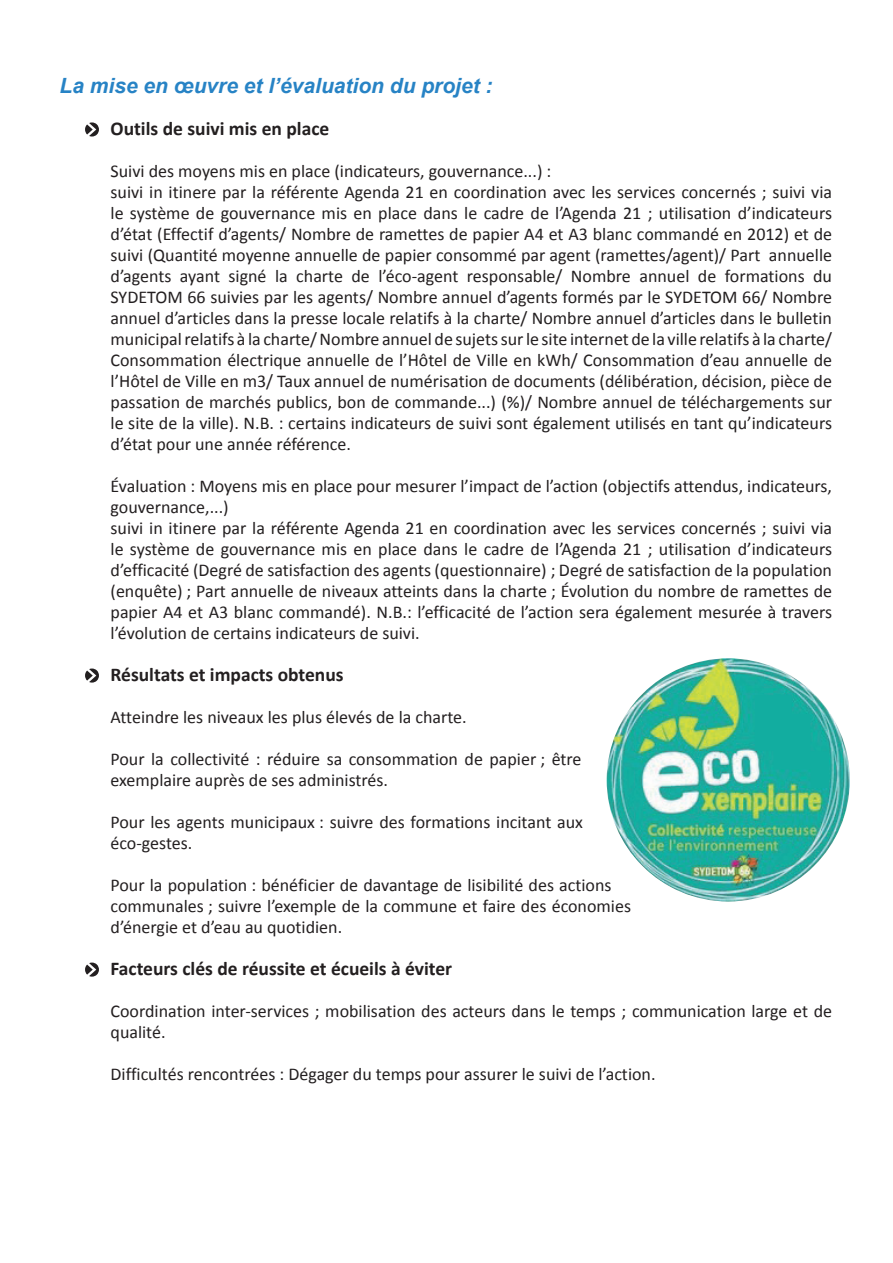
<style>
.page{position:relative;width:893px;height:1263px;background:#fff}
.page>*{position:absolute;margin:0;border:0;box-sizing:border-box;transform-origin:0 0}
.t1{font:italic 700 21px "Arial";color:#2783c5}
.t2{font:700 19.5px "Calibri";color:#231f20}
.t3{font:18px/21px "Calibri";color:#231f20}
</style>
<div class="page">
<svg style="left:85px;top:122px;width:14px;height:15px"></svg>
<svg style="left:85px;top:668px;width:14px;height:15px"></svg>
<svg style="left:85px;top:962px;width:14px;height:15px"></svg>
<img style="left:607px;top:658px;width:243px;height:243px;border-radius:122px">
<p class="t1" style="left:60px;top:72px;width:434px">La mise en œuvre et l’évaluation du projet :</p>
<p class="t2" style="left:111px;top:116px;width:220px">Outils de suivi mis en place</p>
<p class="t3" style="left:111px;top:160px;width:723px">Suivi des moyens mis en place (indicateurs, gouvernance...) :<br>suivi in itinere par la référente Agenda 21 en coordination avec les services concernés ; suivi via le système de gouvernance mis en place dans le cadre de l’Agenda 21 ; utilisation d’indicateurs d’état (Effectif d’agents/ Nombre de ramettes de papier A4 et A3 blanc commandé en 2012) et de suivi (Quantité moyenne annuelle de papier consommé par agent (ramettes/agent)/ Part annuelle d’agents ayant signé la charte de l’éco-agent responsable/ Nombre annuel de formations du SYDETOM 66 suivies par les agents/ Nombre annuel d’agents formés par le SYDETOM 66/ Nombre annuel d’articles dans la presse locale relatifs à la charte/ Nombre annuel d’articles dans le bulletin municipal relatifs à la charte/ Nombre annuel de sujets sur le site internet de la ville relatifs à la charte/ Consommation électrique annuelle de l’Hôtel de Ville en kWh/ Consommation d’eau annuelle de l’Hôtel de Ville en m3/ Taux annuel de numérisation de documents (délibération, décision, pièce de passation de marchés publics, bon de commande...) (%)/ Nombre annuel de téléchargements sur le site de la ville). N.B. : certains indicateurs de suivi sont également utilisés en tant qu’indicateurs d’état pour une année référence.</p>
<p class="t3" style="left:111px;top:475px;width:723px">Évaluation : Moyens mis en place pour mesurer l’impact de l’action (objectifs attendus, indicateurs, gouvernance,...)<br>suivi in itinere par la référente Agenda 21 en coordination avec les services concernés ; suivi via le système de gouvernance mis en place dans le cadre de l’Agenda 21 ; utilisation d’indicateurs d’efficacité (Degré de satisfaction des agents (questionnaire) ; Degré de satisfaction de la population (enquête) ; Part annuelle de niveaux atteints dans la charte ; Évolution du nombre de ramettes de papier A4 et A3 blanc commandé). N.B.: l’efficacité de l’action sera également mesurée à travers l’évolution de certains indicateurs de suivi.</p>
<p class="t2" style="left:111px;top:662px;width:235px">Résultats et impacts obtenus</p>
<p class="t3" style="left:111px;top:706px;width:358px">Atteindre les niveaux les plus élevés de la charte.</p>
<p class="t3" style="left:111px;top:748px;width:472px">Pour la collectivité : réduire sa consommation de papier ; être exemplaire auprès de ses administrés.</p>
<p class="t3" style="left:111px;top:811px;width:474px">Pour les agents municipaux : suivre des formations incitant aux éco-gestes.</p>
<p class="t3" style="left:111px;top:874px;width:522px">Pour la population : bénéficier de davantage de lisibilité des actions communales ; suivre l’exemple de la commune et faire des économies d’énergie et d’eau au quotidien.</p>
<p class="t2" style="left:111px;top:956px;width:343px">Facteurs clés de réussite et écueils à éviter</p>
<p class="t3" style="left:111px;top:1000px;width:723px">Coordination inter-services ; mobilisation des acteurs dans le temps ; communication large et de qualité.</p>
<p class="t3" style="left:111px;top:1063px;width:546px">Difficultés rencontrées : Dégager du temps pour assurer le suivi de l’action.</p>
</div>
